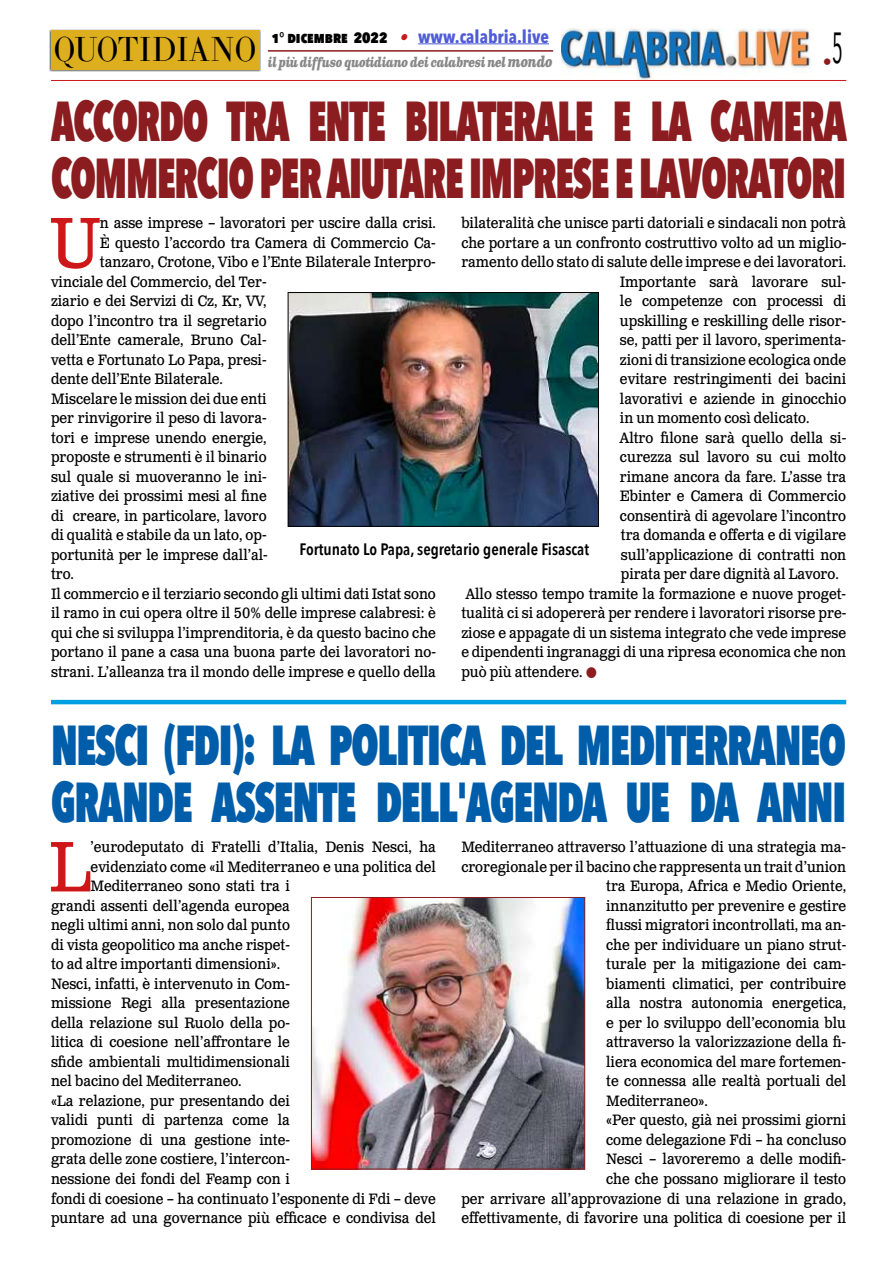
<style>
.page{position:relative;width:893px;height:1263px;background:#fff}
.page>*{position:absolute;margin:0;border:0;box-sizing:border-box;transform-origin:0 0}
.t1{font:71.25px "Clarendon Text Pro";color:#cd1719;scale:.9 1}
.t2{font:800 56.1px/57px "Avenir Next Condensed";letter-spacing:-.03em;color:#8b1c1f;scale:.71 1}
.t3{font:800 56.1px/57px "Avenir Next Condensed";letter-spacing:-.03em;color:#005da9;scale:.76 1}
.t4{font:34.2px "LTC Bodoni 175 Pro";color:#000;scale:.88 1}
.t5{font:700 18px "Avenir Next Condensed";color:#4f5cd6}
.t6{font:18px "Avenir Next Condensed";color:#8b1c1f}
.t7{font:600 16.5px "Avenir Next Condensed";color:#000}
.t8{font:15px "Clarendon Text Pro";color:#000;scale:.9 1}
.t9{font:italic 700 13.5px "Clarendon Text Pro";letter-spacing:-.05em;color:#878787;scale:.79 1}
.s1{font-weight:800;font-size:15px;color:#000}
.s2{font-family:"Clarendon Text Pro";font-style:italic;font-size:16.5px;color:#ca181a}
.s3{font-size:15px}
</style>
<div class="page">
<img style="left:561px;top:28px;width:251px;height:52px">
<hr style="left:51px;top:80px;width:795px;height:1px;background:#cd1719">
<div style="left:49px;top:29px;width:212px;height:43px;background:#000;opacity:.75"></div>
<div style="left:51px;top:31px;width:208px;height:39px;background:#ddae1e"></div>
<hr style="left:418px;top:43px;width:131px;height:1px;background:#4f5cd6">
<hr style="left:268px;top:50px;width:285px;height:2px;background:#8b1c1f">
<img style="left:290px;top:294px;width:307px;height:230px">
<div style="left:288px;top:292px;width:311px;height:234px;border:1px solid #000"></div>
<hr style="left:51px;top:700px;width:795px;height:4px;background:#009fe3">
<img style="left:313px;top:899px;width:270px;height:268px">
<div style="left:311px;top:897px;width:274px;height:272px;border:1px solid #8b1c1f"></div>
<p class="t5" style="left:272px;top:25px;width:279px"><span class="s1">1° dicembre 2022</span> <span class="s2">•</span> www.calabria.live</p>
<p class="t9" style="left:268px;top:53px;width:362px">il più diffuso quotidiano dei calabresi nel <span class="s3">mondo</span></p>
<p class="t6" style="left:823px;top:46px;width:22px">•<sup>5</sup></p>
<h2 class="t2" style="left:51px;top:92px;width:1122px">ACCORDO TRA ENTE BILATERALE E LA CAMERA<br>COMMERCIO PER AIUTARE IMPRESE E LAVORATORI</h2>
<h1 class="t1" style="left:51px;top:200px;width:56px">U</h1>
<p class="t8" style="left:100px;top:214px;width:375px">n asse imprese – lavoratori per uscire dalla crisi.</p>
<h3 class="t4" style="left:54px;top:27px;width:232px">QUOTIDIANO</h3>
<p class="t8" style="left:461px;top:214px;width:429px">bilateralità che unisce parti datoriali e sindacali non potrà</p>
<p class="t8" style="left:461px;top:234px;width:429px">che portare a un confronto costruttivo volto ad un miglio-</p>
<p class="t8" style="left:461px;top:253px;width:429px">ramento dello stato di salute delle imprese e dei lavoratori.</p>
<p class="t8" style="left:620px;top:273px;width:253px">Importante sarà lavorare sul-</p>
<p class="t8" style="left:620px;top:292px;width:253px">le competenze con processi di</p>
<p class="t8" style="left:620px;top:312px;width:253px">upskilling e reskilling delle risor-</p>
<p class="t8" style="left:620px;top:331px;width:253px">se, patti per il lavoro, sperimenta-</p>
<p class="t8" style="left:620px;top:351px;width:253px">zioni di transizione ecologica onde</p>
<p class="t8" style="left:620px;top:370px;width:253px">evitare restringimenti dei bacini</p>
<p class="t8" style="left:620px;top:390px;width:253px">lavorativi e aziende in ginocchio</p>
<p class="t8" style="left:620px;top:409px;width:212px">in un momento così delicato.</p>
<p class="t8" style="left:620px;top:429px;width:253px">Altro filone sarà quello della si-</p>
<p class="t8" style="left:620px;top:448px;width:253px">curezza sul lavoro su cui molto</p>
<p class="t8" style="left:620px;top:468px;width:253px">rimane ancora da fare. L’asse tra</p>
<p class="t8" style="left:620px;top:487px;width:253px">Ebinter e Camera di Commercio</p>
<p class="t8" style="left:620px;top:507px;width:253px">consentirà di agevolare l’incontro</p>
<p class="t8" style="left:621px;top:526px;width:252px">tra domanda e offerta e di vigilare</p>
<p class="t8" style="left:621px;top:546px;width:252px">sull’applicazione di contratti non</p>
<p class="t8" style="left:621px;top:565px;width:244px">pirata per dare dignità al Lavoro.</p>
<p class="t8" style="left:466px;top:585px;width:424px">Allo stesso tempo tramite la formazione e nuove proget-</p>
<p class="t8" style="left:461px;top:604px;width:429px">tualità ci si adopererà per rendere i lavoratori risorse pre-</p>
<p class="t8" style="left:461px;top:624px;width:429px">ziose e appagate di un sistema integrato che vede imprese</p>
<p class="t8" style="left:461px;top:643px;width:429px">e dipendenti ingranaggi di una ripresa economica che non</p>
<p class="t8" style="left:461px;top:663px;width:136px">può più attendere.</p>
<p class="t8" style="left:100px;top:234px;width:375px">È questo l’accordo tra Camera di Commercio Ca-</p>
<p class="t8" style="left:100px;top:253px;width:375px">tanzaro, Crotone, Vibo e l’Ente Bilaterale Interpro-</p>
<p class="t8" style="left:51px;top:273px;width:241px">vinciale del Commercio, del Ter-</p>
<p class="t8" style="left:51px;top:292px;width:241px">ziario e dei Servizi di Cz, Kr, VV,</p>
<p class="t8" style="left:51px;top:312px;width:241px">dopo l’incontro tra il segretario</p>
<p class="t8" style="left:51px;top:331px;width:241px">dell’Ente camerale, Bruno Cal-</p>
<p class="t8" style="left:51px;top:351px;width:241px">vetta e Fortunato Lo Papa, presi-</p>
<p class="t8" style="left:51px;top:370px;width:193px">dente dell’Ente Bilaterale.</p>
<p class="t8" style="left:51px;top:390px;width:241px">Miscelare le mission dei due enti</p>
<p class="t8" style="left:51px;top:409px;width:241px">per rinvigorire il peso di lavora-</p>
<p class="t8" style="left:51px;top:429px;width:241px">tori e imprese unendo energie,</p>
<p class="t8" style="left:51px;top:448px;width:241px">proposte e strumenti è il binario</p>
<p class="t8" style="left:51px;top:468px;width:241px">sul quale si muoveranno le ini-</p>
<p class="t8" style="left:51px;top:487px;width:241px">ziative dei prossimi mesi al fine</p>
<p class="t8" style="left:51px;top:507px;width:241px">di creare, in particolare, lavoro</p>
<p class="t8" style="left:51px;top:526px;width:241px">di qualità e stabile da un lato, op-</p>
<p class="t8" style="left:51px;top:546px;width:242px">portunità per le imprese dall’al-</p>
<p class="t8" style="left:51px;top:565px;width:27px">tro.</p>
<p class="t8" style="left:51px;top:585px;width:429px">Il commercio e il terziario secondo gli ultimi dati Istat sono</p>
<p class="t8" style="left:51px;top:604px;width:429px">il ramo in cui opera oltre il 50% delle imprese calabresi: è</p>
<p class="t8" style="left:51px;top:624px;width:429px">qui che si sviluppa l’imprenditoria, è da questo bacino che</p>
<p class="t8" style="left:51px;top:643px;width:429px">portano il pane a casa una buona parte dei lavoratori no-</p>
<p class="t8" style="left:51px;top:663px;width:429px">strani. L’alleanza tra il mondo delle imprese e quello della</p>
<p class="t7" style="left:300px;top:535px;width:291px">Fortunato Lo Papa, segretario generale Fisascat</p>
<h2 class="t3" style="left:51px;top:716px;width:1048px">NESCI (FDI): LA POLITICA DEL MEDITERRANEO<br>GRANDE ASSENTE DELL'AGENDA UE DA ANNI</h2>
<h1 class="t1" style="left:49px;top:824px;width:48px">L</h1>
<p class="t8" style="left:91px;top:838px;width:385px">’eurodeputato di Fratelli d’Italia, Denis Nesci, ha</p>
<p class="t8" style="left:461px;top:838px;width:429px">Mediterraneo attraverso l’attuazione di una strategia ma-</p>
<p class="t8" style="left:461px;top:858px;width:429px">croregionale per il bacino che rappresenta un trait d’union</p>
<p class="t8" style="left:606px;top:877px;width:268px">tra Europa, Africa e Medio Oriente,</p>
<p class="t8" style="left:606px;top:897px;width:268px">innanzitutto per prevenire e gestire</p>
<p class="t8" style="left:606px;top:916px;width:268px">flussi migratori incontrollati, ma an-</p>
<p class="t8" style="left:606px;top:936px;width:268px">che per individuare un piano strut-</p>
<p class="t8" style="left:606px;top:955px;width:268px">turale per la mitigazione dei cam-</p>
<p class="t8" style="left:606px;top:975px;width:268px">biamenti climatici, per contribuire</p>
<p class="t8" style="left:606px;top:994px;width:268px">alla nostra autonomia energetica,</p>
<p class="t8" style="left:606px;top:1014px;width:268px">e per lo sviluppo dell’economia blu</p>
<p class="t8" style="left:606px;top:1033px;width:268px">attraverso la valorizzazione della fi-</p>
<p class="t8" style="left:606px;top:1053px;width:268px">liera economica del mare fortemen-</p>
<p class="t8" style="left:606px;top:1072px;width:268px">te connessa alle realtà portuali del</p>
<p class="t8" style="left:606px;top:1092px;width:114px">Mediterraneo».</p>
<p class="t8" style="left:606px;top:1111px;width:268px">«Per questo, già nei prossimi giorni</p>
<p class="t8" style="left:606px;top:1131px;width:268px">come delegazione Fdi – ha concluso</p>
<p class="t8" style="left:606px;top:1150px;width:268px">Nesci – lavoreremo a delle modifi-</p>
<p class="t8" style="left:606px;top:1170px;width:268px">che che possano migliorare il testo</p>
<p class="t8" style="left:461px;top:1189px;width:429px">per arrivare all’approvazione di una relazione in grado,</p>
<p class="t8" style="left:461px;top:1209px;width:429px">effettivamente, di favorire una politica di coesione per il</p>
<p class="t8" style="left:91px;top:858px;width:385px">evidenziato come «il Mediterraneo e una politica del</p>
<p class="t8" style="left:91px;top:877px;width:223px">Mediterraneo sono stati tra i</p>
<p class="t8" style="left:51px;top:897px;width:267px">grandi assenti dell’agenda europea</p>
<p class="t8" style="left:51px;top:916px;width:267px">negli ultimi anni, non solo dal punto</p>
<p class="t8" style="left:51px;top:936px;width:267px">di vista geopolitico ma anche rispet-</p>
<p class="t8" style="left:51px;top:955px;width:256px">to ad altre importanti dimensioni».</p>
<p class="t8" style="left:51px;top:975px;width:267px">Nesci, infatti, è intervenuto in Com-</p>
<p class="t8" style="left:51px;top:994px;width:267px">missione Regi alla presentazione</p>
<p class="t8" style="left:51px;top:1014px;width:267px">della relazione sul Ruolo della po-</p>
<p class="t8" style="left:51px;top:1033px;width:267px">litica di coesione nell’affrontare le</p>
<p class="t8" style="left:51px;top:1053px;width:267px">sfide ambientali multidimensionali</p>
<p class="t8" style="left:51px;top:1072px;width:213px">nel bacino del Mediterraneo.</p>
<p class="t8" style="left:51px;top:1092px;width:267px">«La relazione, pur presentando dei</p>
<p class="t8" style="left:51px;top:1111px;width:267px">validi punti di partenza come la</p>
<p class="t8" style="left:51px;top:1131px;width:267px">promozione di una gestione inte-</p>
<p class="t8" style="left:51px;top:1150px;width:267px">grata delle zone costiere, l’intercon-</p>
<p class="t8" style="left:51px;top:1170px;width:267px">nessione dei fondi del Feamp con i</p>
<p class="t8" style="left:51px;top:1189px;width:429px">fondi di coesione – ha continuato l’esponente di Fdi – deve</p>
<p class="t8" style="left:51px;top:1209px;width:429px">puntare ad una governance più efficace e condivisa del</p>
</div>
